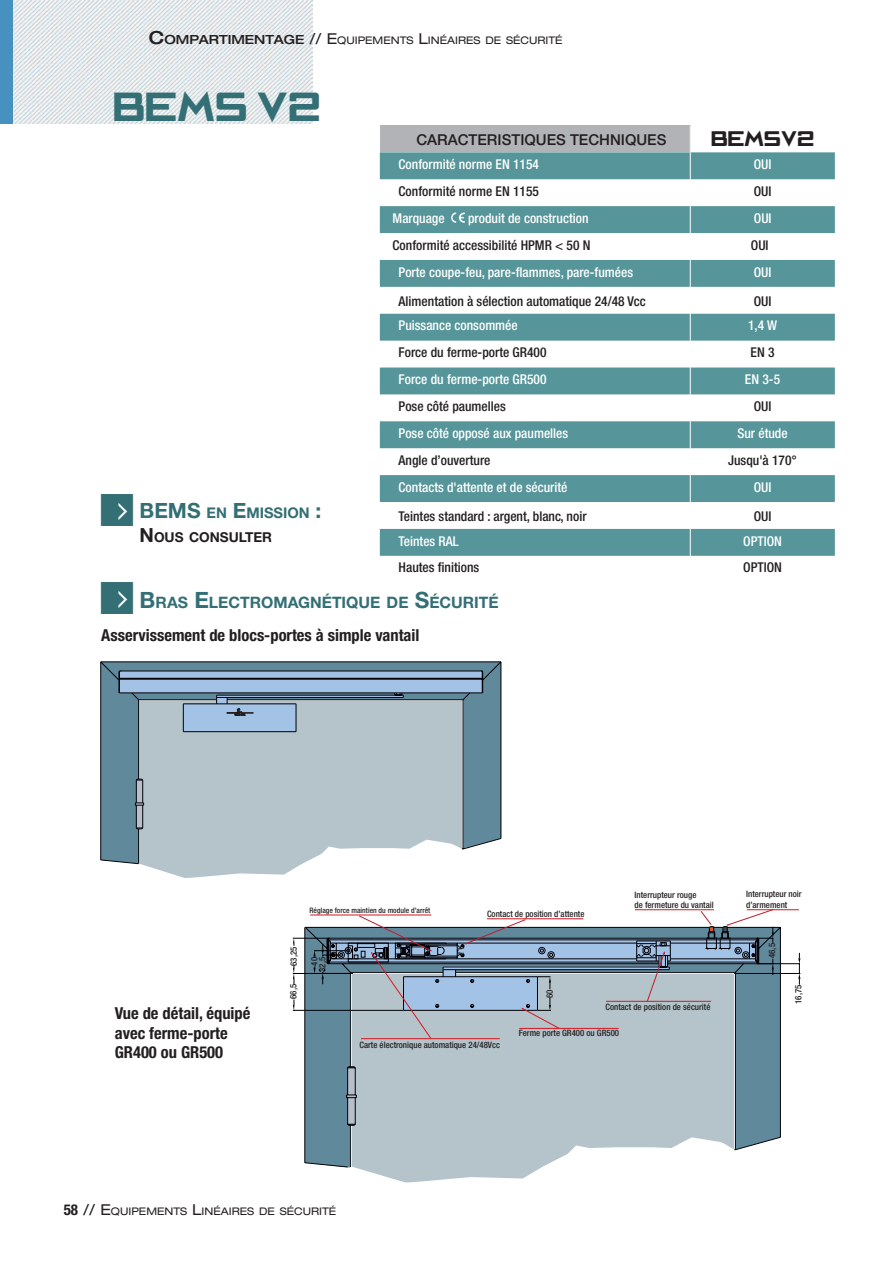
<style>
.page{position:relative;width:893px;height:1263px;background:#fff}
.page>*{position:absolute;margin:0;border:0;box-sizing:border-box;transform-origin:0 0}
.t1{font:37.5px "Cafe Nero M54";color:#336f75}
.t2{font:19.5px "Cafe Nero M54";color:#231f20}
.t3{font:700 condensed 16.5px/19.8px "Helvetica Neue";color:#231f20}
.t4{font:700 15.75px "Helvetica Neue CE";color:#336f75}
.t5{font:500 15px "Helvetica Neue";color:#231f20}
.t6{font:700 14.7px "Helvetica Neue CE";color:#336f75}
.t7{font:700 13.65px "Helvetica Neue CE";color:#231f20}
.t8{font:500 condensed 13.5px "Helvetica Neue";color:#231f20}
.t9{font:500 condensed 13.5px "Helvetica Neue";color:#fff}
.t10{font:expanded 10.5px "Helvetica Neue";color:#231f20}
.t11{font:500 condensed 8.85px/10.6px "Helvetica Neue";color:#231f20}
.t12{font:500 condensed 7.5px "Helvetica Neue";color:#231f20}
.s1{font-weight:500;font-size:18px}
.s2{font-weight:500;font-size:12.6px}
.s3{font-size:15px}
.s4{font-family:"back to heavy coat fat ground";font-weight:400;font-size:46.5px}
.s5{font-size:21px}
.s6{font-size:19.5px}
.s7{font-size:22.5px}
.s8{font-weight:700;font-stretch:condensed;font-size:15px}
</style>
<div class="page">
<img style="left:13px;top:0;width:299px;height:123px">
<div style="left:0;top:0;width:13px;height:123px;background:#4791c0"></div>
<div style="left:380px;top:125px;width:310px;height:27px;background:#b2b3b7"></div>
<svg style="left:380px;top:152px;width:455px;height:404px;fill:#569599"></svg>
<svg style="left:690px;top:125px;width:1px;height:431px"></svg>
<svg style="left:451px;top:213px;width:14px;height:10px"></svg>
<div style="left:101px;top:732px;width:364px;height:127px;background:#61899c"></div>
<svg style="left:139px;top:849px;width:323px;height:29px"></svg>
<hr style="left:100px;top:662px;width:1px;height:198px;background:#010106">
<svg style="left:100px;top:859px;width:39px;height:5px"></svg>
<hr style="left:138px;top:829px;width:1px;height:34px;background:#010106">
<svg style="left:120px;top:661px;width:381px;height:188px;background:#a5b9c1"></svg>
<svg style="left:100px;top:661px;width:383px;height:71px;background:#849eb2"></svg>
<svg style="left:353px;top:1167px;width:189px;height:15px;fill:#b4c4ca"></svg>
<svg style="left:304px;top:927px;width:432px;height:240px"></svg>
<svg style="left:305px;top:927px;width:8px;height:171px"></svg>
<hr style="left:293px;top:973px;width:58px;height:1px;background:#010106">
<hr style="left:293px;top:938px;width:34px;height:1px;background:#010106">
<svg style="left:293px;top:938px;width:2px;height:8px"></svg>
<hr style="left:293px;top:1010px;width:110px;height:1px;background:#010106">
<svg style="left:293px;top:999px;width:2px;height:12px"></svg>
<svg style="left:293px;top:965px;width:2px;height:19px"></svg>
<svg style="left:313px;top:909px;width:488px;height:241px;background:#a1b3be"></svg>
<hr style="left:519px;top:1028px;width:100px;height:1px;background:#d7171f">
<hr style="left:361px;top:1038px;width:139px;height:1px;background:#d7171f">
<hr style="left:606px;top:1001px;width:105px;height:1px;background:#d7171f">
<hr style="left:487px;top:918px;width:96px;height:1px;background:#d7171f">
<hr style="left:310px;top:915px;width:121px;height:1px;background:#d7171f">
<hr style="left:747px;top:909px;width:52px;height:1px;background:#d7171f">
<hr style="left:635px;top:909px;width:79px;height:1px;background:#d7171f">
<p class="t10" style="left:149px;top:34px;width:415px"><span class="s1">C</span><span class="s2">OMPARTIMENTAGE</span> <span class="s3">// E</span>QUIPEMENTS <span class="s3">L</span>INÉAIRES DE SÉCURITÉ</p>
<h1 class="t1" style="left:113px;top:86px;width:208px">BEMS V2</h1>
<p class="t6" style="left:101px;top:504px;width:222px"><span class="s4">&gt;</span> <span class="s5">BEMS</span> EN <span class="s5">E</span>MISSION <span class="s5">:</span></p>
<p class="t7" style="left:140px;top:528px;width:134px"><span class="s6">N</span> OUS CONSULTER</p>
<p class="t5" style="left:416px;top:130px;width:252px">CARACTERISTIQUES TECHNIQUES</p>
<h2 class="t2" style="left:711px;top:128px;width:104px">BEMSV2</h2>
<p class="t9" style="left:399px;top:156px;width:142px">Conformité norme EN 1154</p>
<p class="t9" style="left:754px;top:156px;width:19px">OUI</p>
<p class="t8" style="left:399px;top:183px;width:142px">Conformité norme EN 1155</p>
<p class="t8" style="left:754px;top:183px;width:19px">OUI</p>
<p class="t9" style="left:393px;top:210px;width:54px">Marquage</p>
<p class="t9" style="left:468px;top:210px;width:122px">produit de construction</p>
<p class="t9" style="left:754px;top:210px;width:19px">OUI</p>
<p class="t8" style="left:393px;top:237px;width:199px">Conformité accessibilité HPMR &lt; 50 N</p>
<p class="t8" style="left:751px;top:237px;width:19px">OUI</p>
<p class="t9" style="left:399px;top:264px;width:236px">Porte coupe-feu, pare-flammes, pare-fumées</p>
<p class="t9" style="left:754px;top:264px;width:19px">OUI</p>
<p class="t8" style="left:399px;top:293px;width:249px">Alimentation à sélection automatique 24/48 Vcc</p>
<p class="t8" style="left:754px;top:293px;width:19px">OUI</p>
<p class="t9" style="left:399px;top:317px;width:121px">Puissance consommée</p>
<p class="t9" style="left:748px;top:317px;width:30px">1,4 W</p>
<p class="t8" style="left:399px;top:344px;width:149px">Force du ferme-porte GR400</p>
<p class="t8" style="left:751px;top:344px;width:25px">EN 3</p>
<p class="t9" style="left:399px;top:371px;width:149px">Force du ferme-porte GR500</p>
<p class="t9" style="left:745px;top:371px;width:37px">EN 3-5</p>
<p class="t8" style="left:399px;top:398px;width:109px">Pose côté paumelles</p>
<p class="t8" style="left:754px;top:398px;width:19px">OUI</p>
<p class="t9" style="left:399px;top:425px;width:171px">Pose côté opposé aux paumelles</p>
<p class="t9" style="left:737px;top:425px;width:52px">Sur étude</p>
<p class="t8" style="left:399px;top:452px;width:93px">Angle d’ouverture</p>
<p class="t8" style="left:728px;top:452px;width:70px">Jusqu'à 170°</p>
<p class="t9" style="left:399px;top:479px;width:170px">Contacts d'attente et de sécurité</p>
<p class="t9" style="left:754px;top:479px;width:19px">OUI</p>
<p class="t8" style="left:399px;top:508px;width:189px">Teintes standard : argent, blanc, noir</p>
<p class="t8" style="left:754px;top:508px;width:19px">OUI</p>
<p class="t9" style="left:399px;top:533px;width:62px">Teintes RAL</p>
<p class="t9" style="left:743px;top:533px;width:40px">OPTION</p>
<p class="t8" style="left:399px;top:559px;width:82px">Hautes finitions</p>
<p class="t8" style="left:743px;top:559px;width:40px">OPTION</p>
<p class="t4" style="left:101px;top:593px;width:399px"><span class="s4">&gt;</span><span class="s7">B</span>RAS <span class="s7">E</span>LECTROMAGNÉTIQUE DE <span class="s7">S</span>ÉCURITÉ</p>
<p class="t3" style="left:101px;top:625px;width:320px">Asservissement de blocs-portes à simple vantail</p>
<p class="t12" style="left:310px;top:906px;width:122px">Réglage force maintien du module d’arrêt</p>
<p class="t11" style="left:288px;top:966px;width:21px;rotate:-90deg">63,25</p>
<p class="t11" style="left:317px;top:972px;width:16px;rotate:-90deg">32,5</p>
<p class="t11" style="left:309px;top:966px;width:10px;rotate:-90deg">40</p>
<p class="t11" style="left:487px;top:908px;width:99px">Contact de position d’attente</p>
<p class="t11" style="left:635px;top:889px;width:81px">Interrupteur rouge<br>de fermeture du vantail</p>
<p class="t11" style="left:746px;top:888px;width:57px">Interrupteur noir d’armement</p>
<p class="t11" style="left:767px;top:958px;width:16px;rotate:-90deg">46,5</p>
<p class="t3" style="left:115px;top:1003px;width:137px">Vue de détail, équipé avec ferme-porte<br>GR400 ou GR500</p>
<p class="t11" style="left:288px;top:999px;width:16px;rotate:-90deg">66,5</p>
<p class="t11" style="left:544px;top:998px;width:10px;rotate:-90deg">60</p>
<p class="t11" style="left:793px;top:1004px;width:21px;rotate:-90deg">16,75</p>
<p class="t11" style="left:605px;top:1001px;width:106px">Contact de position de sécurité</p>
<p class="t11" style="left:360px;top:1039px;width:142px">Carte électronique automatique 24/48Vcc</p>
<p class="t11" style="left:519px;top:1028px;width:102px">Ferme porte GR400 ou GR500</p>
<p class="t10" style="left:64px;top:1205px;width:274px"><span class="s8">58</span> <span class="s3">// E</span>QUIPEMENTS <span class="s3">L</span>INÉAIRES DE SÉCURITÉ</p>
</div>
